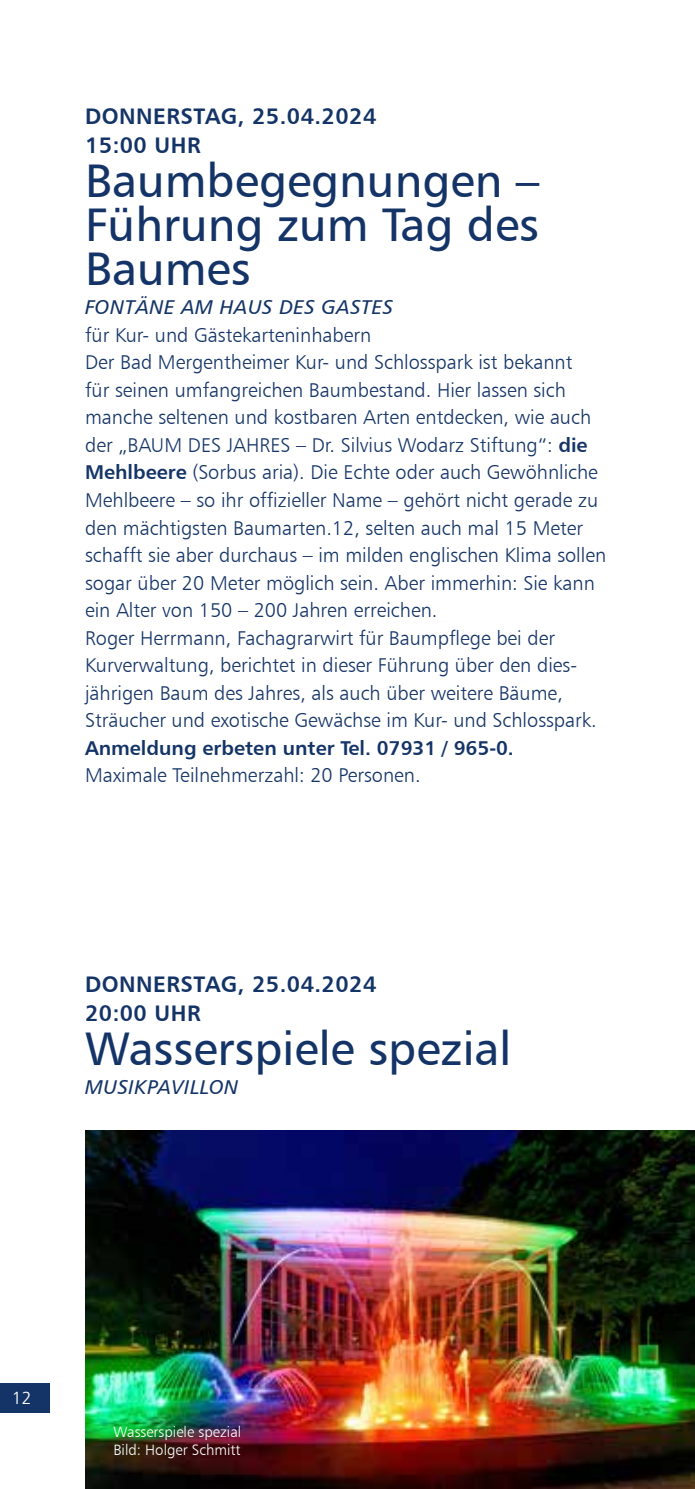
<style>
.page{position:relative;width:695px;height:1489px;background:#fff}
.page>*{position:absolute;margin:0;border:0;box-sizing:border-box;transform-origin:0 0}
.t1{font:47.25px/44.2px "Humanist 777 BT Roman B";color:#143467;text-align:justify}
.t2{font:22.5px/29px "Humanist 777 BT Bold B";letter-spacing:.02em;color:#143467}
.t3{font:20px/27.5px "Humanist 777 BT Light B";color:#143467}
.t4{font:20px "Humanist 777 BT Bold B";color:#143467}
.t5{font:20px "Humanist 777 BT Italic B";letter-spacing:.02em;color:#143467}
.t6{font:300 17.5px "Frutiger LT Std";color:#fff}
.t7{font:15px/18px "Humanist 777 BT Light B";color:#fff}
.s1{font-family:"Humanist 777 BT Bold B"}
</style>
<div class="page">
<div style="left:0;top:1382px;width:49px;height:30px;background:#143467"></div>
<img style="left:85px;top:1130px;width:609px;height:358px">
<p class="t2" style="left:85px;top:101px;width:293px">DONNERSTAG, 25.04.2024<br>15:00 UHR</p>
<h1 class="t1" style="left:85px;top:157px;width:456px">Baumbegegnungen – Führung zum Tag des Baumes</h1>
<p class="t5" style="left:85px;top:295px;width:309px">FONTÄNE AM HAUS DES GASTES</p>
<p class="t3" style="left:85px;top:321px;width:522px">für Kur- und Gästekarteninhabern<br>Der Bad Mergentheimer Kur- und Schlosspark ist bekannt<br>für seinen umfangreichen Baumbestand. Hier lassen sich manche seltenen und kostbaren Arten entdecken, wie auch der „BAUM DES JAHRES – Dr. Silvius Wodarz Stiftung“: <span class="s1">die Mehlbeere</span> (Sorbus aria). Die Echte oder auch Gewöhnliche Mehlbeere – so ihr offizieller Name – gehört nicht gerade zu den mächtigsten Baumarten.12, selten auch mal 15 Meter schafft sie aber durchaus – im milden englischen Klima sollen sogar über 20 Meter möglich sein. Aber immerhin: Sie kann ein Alter von 150 – 200 Jahren erreichen.<br>Roger Herrmann, Fachagrarwirt für Baumpflege bei der Kurverwaltung, berichtet in dieser Führung über den dies&shy;jährigen Baum des Jahres, als auch über weitere Bäume, Sträucher und exotische Gewächse im Kur- und Schlosspark.</p>
<p class="t4" style="left:85px;top:735px;width:430px">Anmeldung erbeten unter Tel. 07931 / 965-0.</p>
<p class="t3" style="left:85px;top:761px;width:337px">Maximale Teilnehmerzahl: 20 Personen.</p>
<p class="t2" style="left:85px;top:969px;width:293px">DONNERSTAG, 25.04.2024<br>20:00 UHR</p>
<h1 class="t1" style="left:85px;top:1025px;width:427px">Wasserspiele spezial</h1>
<p class="t5" style="left:85px;top:1074px;width:155px">MUSIKPAVILLON</p>
<p class="t6" style="left:12px;top:1387px;width:21px">12</p>
<p class="t7" style="left:113px;top:1421px;width:129px">Wasserspiele spezial<br>Bild: Holger Schmitt</p>
</div>
